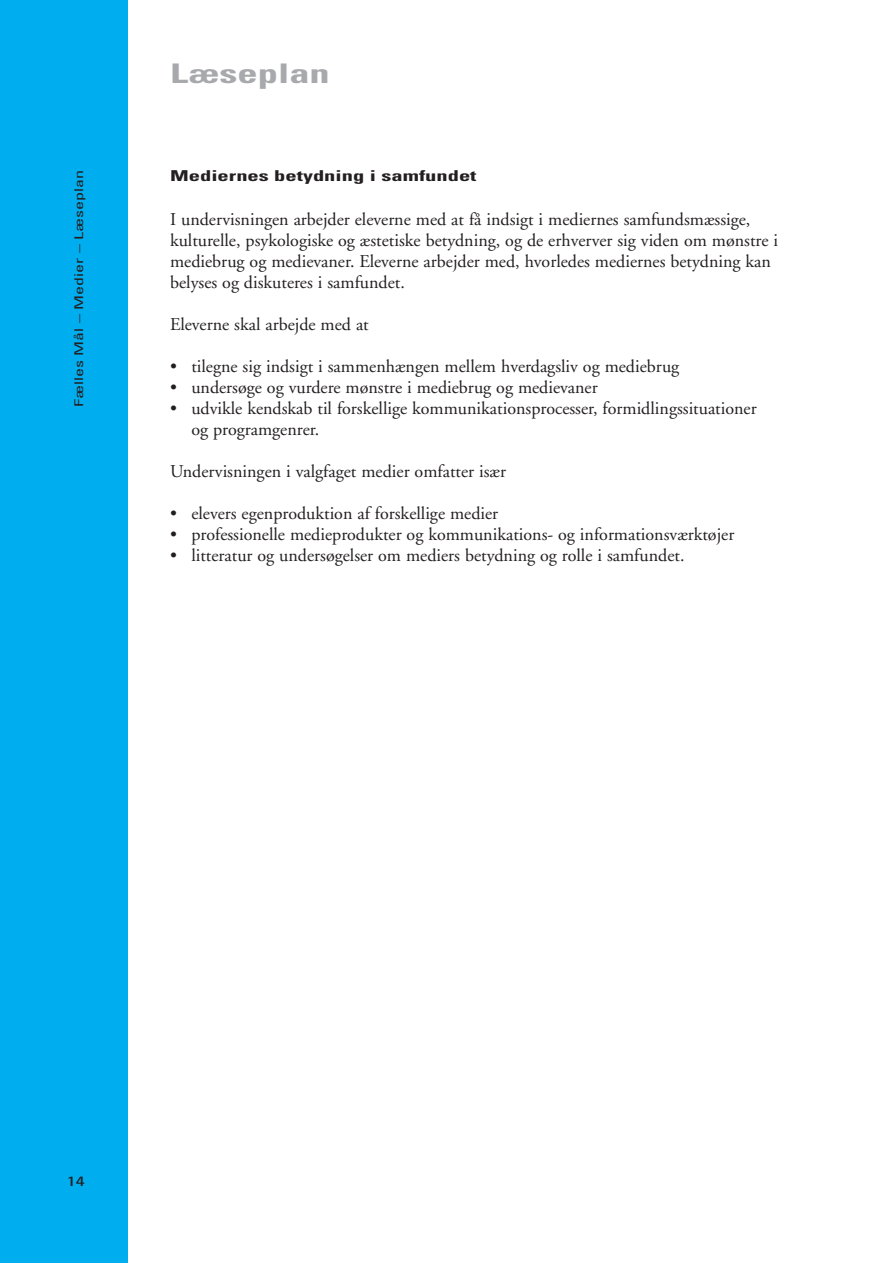
<style>
.page{position:relative;width:893px;height:1263px;background:#fff}
.page>*{position:absolute;margin:0;border:0;box-sizing:border-box;transform-origin:0 0}
.t1{font:700 condensed 27px "Univers";color:#a8a9ad;scale:1.5 1}
.t2{font:18px/21px "Adobe Garamond";color:#231f20}
.t3{font:700 condensed 15px "Univers";color:#231f20;scale:1.5 1}
.t4{font:condensed 13.5px "Univers";color:#231f20;scale:1.5 1}
.t5{font:condensed 12px "Univers";color:#231f20;scale:1.5 1}
</style>
<div class="page">
<div style="left:0;top:0;width:128px;height:1263px;background:#00aeef"></div>
<p class="t5" style="left:74px;top:407px;width:159px;rotate:-90deg">Fælles Mål – Medier – Læseplan</p>
<h1 class="t1" style="left:170px;top:64px;width:108px">Læseplan</h1>
<p class="t3" style="left:170px;top:170px;width:206px">Mediernes betydning i samfundet</p>
<p class="t2" style="left:170px;top:211px;width:609px">I undervisningen arbejder eleverne med at få indsigt i mediernes samfundsmæssige, kulturelle, psykologiske og æstetiske betydning, og de erhverver sig viden om mønstre i mediebrug og medievaner. Eleverne arbejder med, hvorledes mediernes betydning kan belyses og diskuteres i samfundet.</p>
<p class="t2" style="left:170px;top:316px;width:200px">Eleverne skal arbejde med at</p>
<p class="t2" style="left:170px;top:358px;width:511px">• tilegne sig indsigt i sammenhængen mellem hverdagsliv og mediebrug</p>
<p class="t2" style="left:170px;top:379px;width:429px">• undersøge og vurdere mønstre i mediebrug og medievaner</p>
<p class="t2" style="left:191px;top:400px;width:567px;text-indent:-21px">• udvikle kendskab til forskellige kommunikationsprocesser, formidlingssituationer og programgenrer.</p>
<p class="t2" style="left:170px;top:463px;width:337px">Undervisningen i valgfaget medier omfatter især</p>
<p class="t2" style="left:170px;top:505px;width:330px">• elevers egenproduktion af forskellige medier</p>
<p class="t2" style="left:170px;top:526px;width:566px">• professionelle medieprodukter og kommunikations- og informationsværktøjer</p>
<p class="t2" style="left:170px;top:547px;width:516px">• litteratur og undersøgelser om mediers betydning og rolle i samfundet.</p>
<p class="t4" style="left:67px;top:1176px;width:13px">14</p>
</div>
